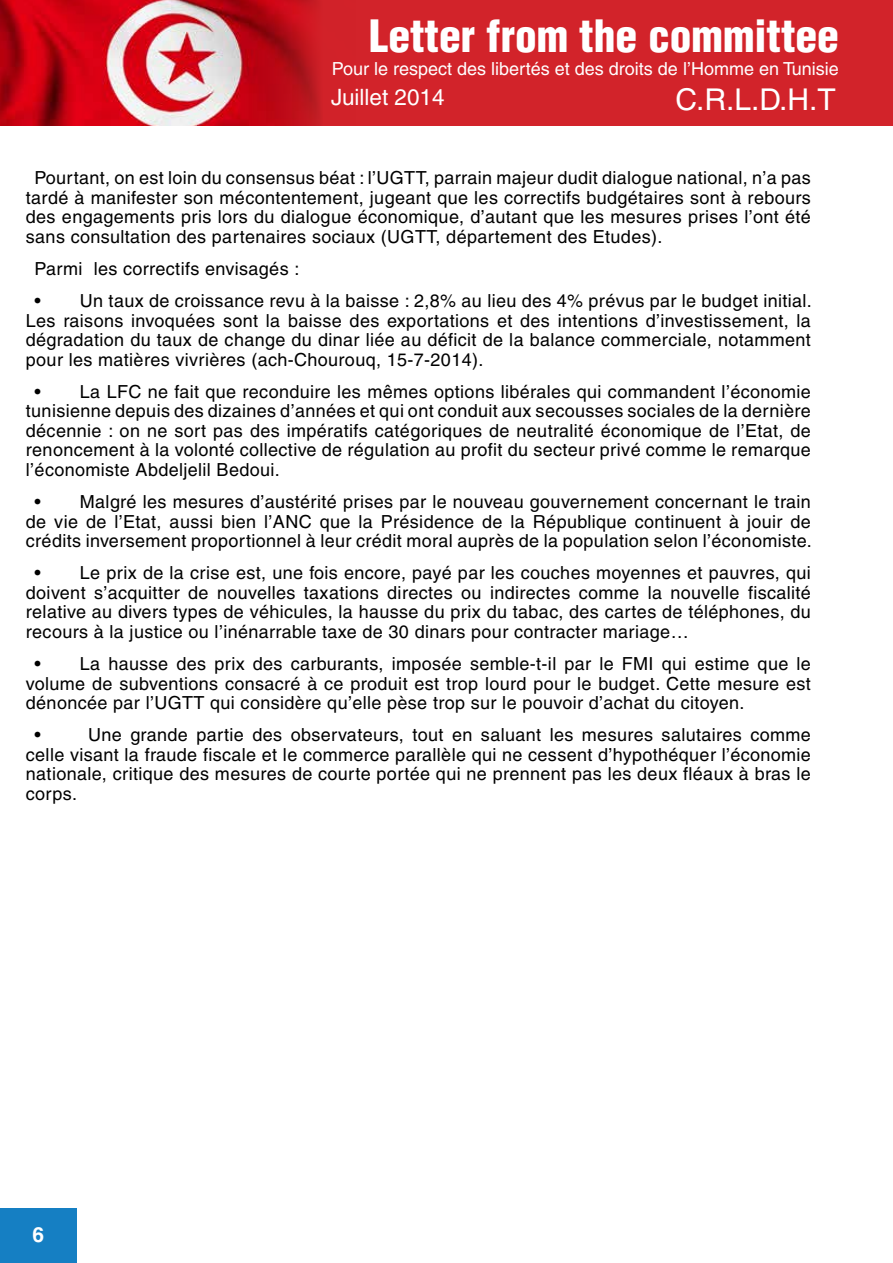
<style>
.page{position:relative;width:893px;height:1263px;background:#fff}
.page>*{position:absolute;margin:0;border:0;box-sizing:border-box;transform-origin:0 0}
.t1{font:900 condensed 43.5px "Helvetica";color:#fff}
.t2{font:30px "Helvetica";color:#fff}
.t3{font:22.5px "Helvetica";color:#fff}
.t4{font:700 21px "Helvetica CE";color:#fff}
.t5{font:18px/19.5px "Helvetica";letter-spacing:.02em;color:#000;text-align:justify}
.t6{font:18px "Helvetica";color:#fff}
</style>
<div class="page">
<div style="left:0;top:1209px;width:77px;height:54px;background:#157fc3"></div>
<div style="left:0;top:0;width:893px;height:126px;background:#d2232a"></div>
<img style="left:0;top:0;width:320px;height:126px">
<svg style="left:238px;top:0;width:83px;height:125px;background:#b80c18"></svg>
<h1 class="t1" style="left:369px;top:8px;width:471px">Letter from the committee</h1>
<p class="t6" style="left:332px;top:59px;width:508px">Pour le respect des libertés et des droits de l’Homme en Tunisie</p>
<p class="t3" style="left:331px;top:84px;width:115px">Juillet 2014</p>
<h2 class="t2" style="left:675px;top:82px;width:162px">C.R.L.D.H.T</h2>
<p class="t5" style="left:26px;top:168px;width:786px;text-indent:8px">Pourtant, on est loin du consensus béat : l’UGTT, parrain majeur dudit dialogue national, n’a pas tardé à manifester son mécontentement, jugeant que les correctifs budgétaires sont à rebours des engagements pris lors du dialogue économique, d’autant que les mesures prises l’ont été sans consultation des partenaires sociaux (UGTT, département des Etudes).</p>
<p class="t5" style="left:34px;top:259px;width:266px">Parmi les correctifs envisagés :</p>
<p class="t5" style="left:26px;top:291px;width:787px;text-indent:8px">• Un taux de croissance revu à la baisse : 2,8% au lieu des 4% prévus par le budget initial.<br>Les raisons invoquées sont la baisse des exportations et des intentions d’investissement, la dégradation du taux de change du dinar liée au déficit de la balance commerciale, notamment pour les matières vivrières (ach-Chourouq, 15-7-2014).</p>
<p class="t5" style="left:26px;top:382px;width:786px;text-indent:8px">• La LFC ne fait que reconduire les mêmes options libérales qui commandent l’économie tunisienne depuis des dizaines d’années et qui ont conduit aux secousses sociales de la dernière décennie : on ne sort pas des impératifs catégoriques de neutralité économique de l’Etat, de renoncement à la volonté collective de régulation au profit du secteur privé comme le remarque l’économiste Abdeljelil Bedoui.</p>
<p class="t5" style="left:26px;top:492px;width:787px;text-align:center">• Malgré les mesures d’austérité prises par le nouveau gouvernement concernant le train de vie de l’Etat, aussi bien l’ANC que la Présidence de la République continuent à jouir de crédits inversement proportionnel à leur crédit moral auprès de la population selon l’économiste.</p>
<p class="t5" style="left:26px;top:563px;width:786px;text-indent:8px">• Le prix de la crise est, une fois encore, payé par les couches moyennes et pauvres, qui doivent s’acquitter de nouvelles taxations directes ou indirectes comme la nouvelle fiscalité relative au divers types de véhicules, la hausse du prix du tabac, des cartes de téléphones, du recours à la justice ou l’inénarrable taxe de 30 dinars pour contracter mariage…</p>
<p class="t5" style="left:26px;top:654px;width:786px;text-indent:8px">• La hausse des prix des carburants, imposée semble-t-il par le FMI qui estime que le volume de subventions consacré à ce produit est trop lourd pour le budget. Cette mesure est dénoncée par l’UGTT qui considère qu’elle pèse trop sur le pouvoir d’achat du citoyen.</p>
<p class="t5" style="left:34px;top:725px;width:8px">•</p>
<p class="t5" style="left:26px;top:725px;width:787px;text-indent:62px">Une grande partie des observateurs, tout en saluant les mesures salutaires comme celle visant la fraude fiscale et le commerce parallèle qui ne cessent d’hypothéquer l’économie nationale, critique des mesures de courte portée qui ne prennent pas les deux fléaux à bras le corps.</p>
<p class="t4" style="left:32px;top:1221px;width:13px">6</p>
</div>
